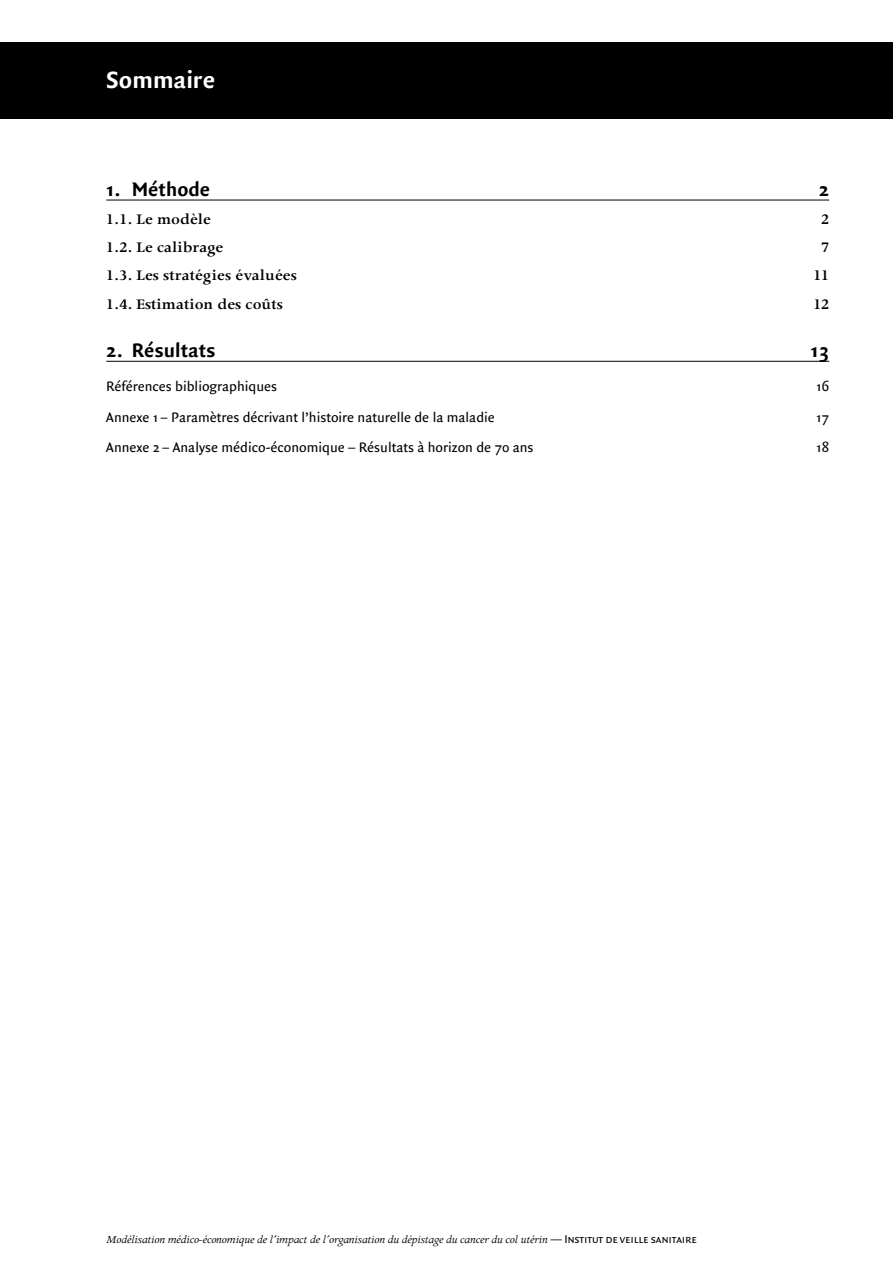
<style>
.page{position:relative;width:893px;height:1263px;background:#fff}
.page>*{position:absolute;margin:0;border:0;box-sizing:border-box;transform-origin:0 0}
.t1{font:700 25.5px "Quadraat Sans";color:#fff}
.t2{font:700 21px "Quadraat Sans";color:#000}
.t3{font:600 16.5px "Apollo";color:#000}
.t4{font:14.7px "Quadraat Sans";color:#000}
.t5{font:italic 12px "Apollo";letter-spacing:-.015em;color:#000}
.s1{font-family:"Quadraat Sans Caps"}
.s2{font-family:"Quadraat Sans Caps";font-style:normal}
</style>
<div class="page">
<div style="left:0;top:43px;width:893px;height:76px;background:#000"></div>
<hr style="left:106px;top:200px;width:723px;height:1px;background:#000">
<hr style="left:106px;top:361px;width:723px;height:1px;background:#000">
<h1 class="t1" style="left:106px;top:65px;width:110px">Sommaire</h1>
<h2 class="t2" style="left:106px;top:177px;width:105px">1. Méthode</h2>
<h2 class="t2" style="left:819px;top:177px;width:12px">2</h2>
<p class="t3" style="left:106px;top:210px;width:106px">1.1. Le modèle</p>
<p class="t3" style="left:821px;top:210px;width:9px">2</p>
<p class="t3" style="left:106px;top:239px;width:119px">1.2. Le calibrage</p>
<p class="t3" style="left:821px;top:239px;width:9px">7</p>
<p class="t3" style="left:106px;top:267px;width:192px">1.3. Les stratégies évaluées</p>
<p class="t3" style="left:813px;top:267px;width:17px">11</p>
<p class="t3" style="left:106px;top:295px;width:178px">1.4. Estimation des coûts</p>
<p class="t3" style="left:813px;top:295px;width:17px">12</p>
<h2 class="t2" style="left:106px;top:338px;width:111px">2. Résultats</h2>
<h2 class="t2" style="left:810px;top:338px;width:20px">13</h2>
<p class="t4" style="left:106px;top:378px;width:172px">Références bibliographiques</p>
<p class="t4" style="left:816px;top:378px;width:15px">16</p>
<p class="t4" style="left:106px;top:409px;width:390px">Annexe 1 <span class="s1">–</span> Paramètres décrivant l’histoire naturelle de la maladie</p>
<p class="t4" style="left:816px;top:409px;width:15px">17</p>
<p class="t4" style="left:106px;top:439px;width:429px">Annexe 2 <span class="s1">–</span> Analyse médico-économique – Résultats à horizon de 70 ans</p>
<p class="t4" style="left:816px;top:439px;width:15px">18</p>
<p class="t5" style="left:106px;top:1233px;width:592px">Modélisation médico-économique de l’impact de l’organisation du dépistage du cancer du col utérin <span class="s2">— Institut de veille sanitaire</span></p>
</div>
